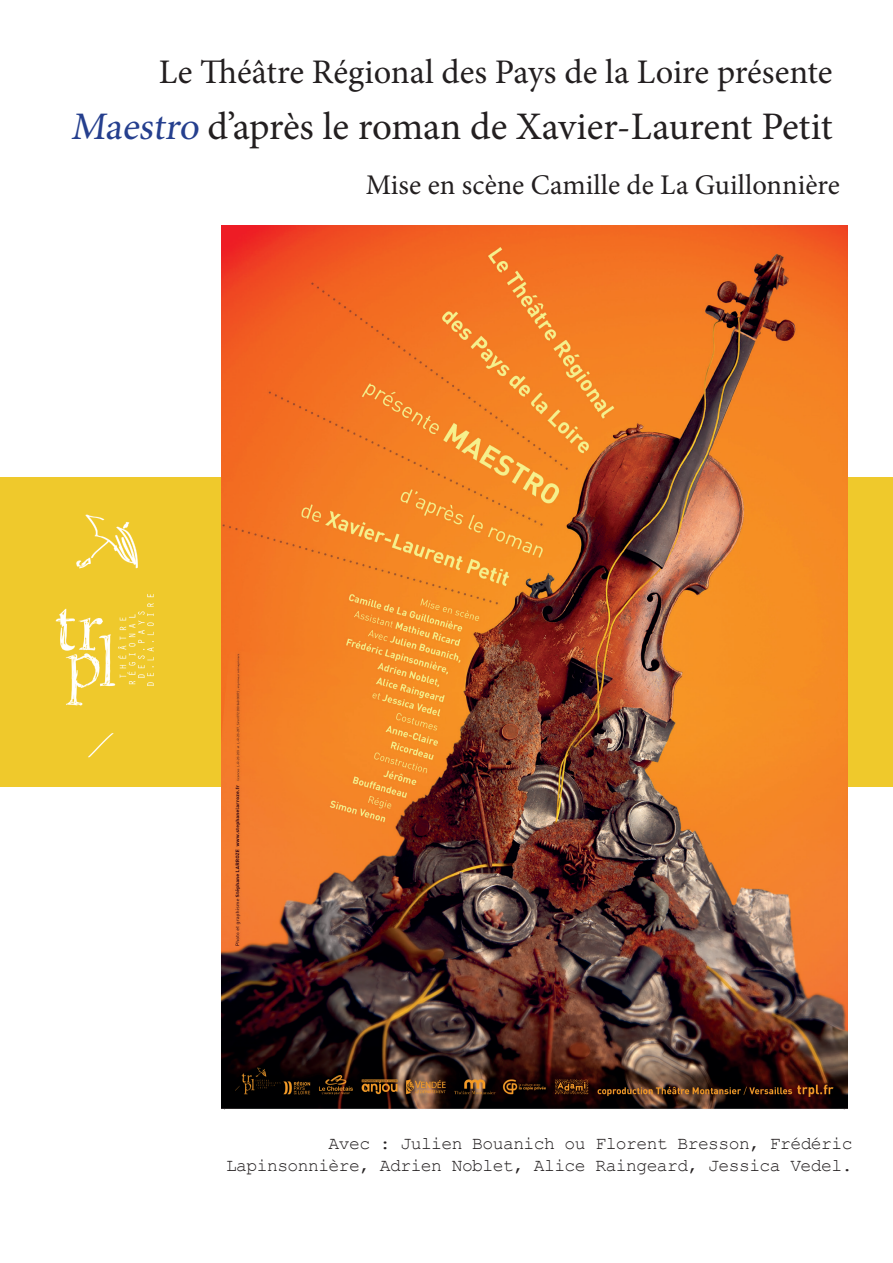
<style>
.page{position:relative;width:893px;height:1263px;background:#fff}
.page>*{position:absolute;margin:0;border:0;box-sizing:border-box;transform-origin:0 0}
.t1{font:39px "Minion Pro";color:#231f20}
.t2{font:34.5px "Minion Pro";letter-spacing:.005em;color:#231f20}
.t3{font:28.5px "Minion Pro";color:#231f20}
.t4{font:18px/21.6px "Courier New";letter-spacing:-.03em;color:#231f20;text-align:right}
.s1{color:#253f8e}
</style>
<div class="page">
<div style="left:0;top:477px;width:893px;height:309px;background:#efc92c"></div>
<img style="left:222px;top:226px;width:626px;height:884px">
<img style="left:55px;top:514px;width:99px;height:244px">
<h2 class="t2" style="left:159px;top:49px;width:675px">Le Théâtre Régional des Pays de la Loire présente</h2>
<h1 class="t1" style="left:71px;top:101px;width:763px"><span class="s1">Maestro</span> d’après le roman de Xavier-Laurent Petit</h1>
<h3 class="t3" style="left:366px;top:166px;width:476px">Mise en scène Camille de La Guillonnière</h3>
<p class="t4" style="left:226px;top:1132px;width:628px">Avec : Julien Bouanich ou Florent Bresson, Frédéric<br>Lapinsonnière, Adrien Noblet, Alice Raingeard, Jessica Vedel.</p>
</div>
